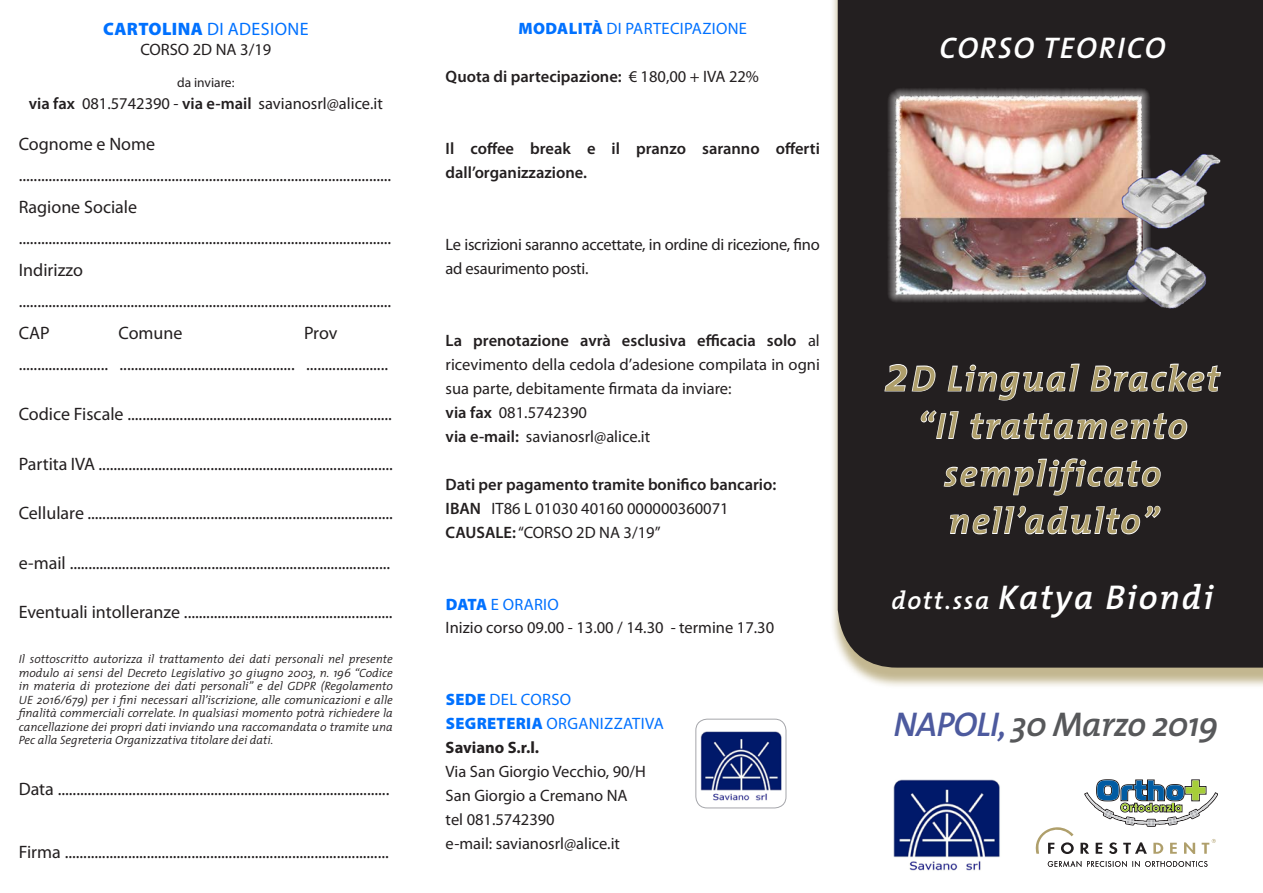
<style>
.page{position:relative;width:1263px;height:893px;background:#fff}
.page>*{position:absolute;margin:0;border:0;box-sizing:border-box;transform-origin:0 0}
.t1{font:italic 600 36px/47.5px "The Mix";letter-spacing:.06em;color:#af9f6b;text-align:center}
.t2{font:italic 600 34.5px "The Mix";letter-spacing:.06em;color:#fff}
.t3{font:italic 600 34.5px "The Mix";letter-spacing:-.02em;color:#57585a}
.t4{font:italic 600 30px "The Mix";letter-spacing:.06em;color:#fff}
.t5{font:18px "Myriad Pro";color:#231f20}
.t6{font:18px "Myriad Pro";letter-spacing:.02em;color:#0071ff}
.t7{font:16.5px/24px "Myriad Pro";color:#231f20;text-align:justify}
.t8{font:600 16.5px/24px "Myriad Pro";color:#231f20}
.t9{font:16.5px/24px "Myriad Pro";letter-spacing:-.02em;color:#231f20}
.t10{font:16.5px "Myriad Pro";letter-spacing:.02em;color:#0071ff}
.t11{font:700 16.5px "Myriad Pro";color:#231f20}
.t12{font:13.5px "Myriad Pro";color:#231f20}
.t13{font:italic 300 12px/13.5px "The Mix";color:#231f20;text-align:justify}
.s1{font-weight:900}
.s2{font-weight:600}
.s3{font-weight:400}
.s4{font-size:49.5px}
.s5{font-size:25.5px}
.s6{color:#4d5a9e}
</style>
<div class="page">
<div style="left:830px;top:0;width:433px;height:688px;background:#af9f6b;opacity:.75"></div>
<div style="left:838px;top:0;width:425px;height:668px;background:#231f20"></div>
<svg style="left:887px;top:87px;width:263px;height:216px;background:#565253"></svg>
<img style="left:896px;top:96px;width:246px;height:199px">
<svg style="left:883px;top:351px;width:339px;height:89px;background:#423e3f"></svg>
<svg style="left:943px;top:446px;width:219px;height:89px;background:#464344"></svg>
<img style="left:1117px;top:152px;width:108px;height:76px">
<img style="left:1124px;top:245px;width:85px;height:64px">
<img style="left:698px;top:721px;width:85px;height:85px">
<div style="left:695px;top:719px;width:91px;height:89px;border:1px solid #a5a6aa;border-radius:11px"></div>
<svg style="left:1085px;top:780px;width:133px;height:46px"></svg>
<svg style="left:1080px;top:843px;width:9px;height:11px"></svg>
<svg style="left:1096px;top:843px;width:6px;height:11px"></svg>
<svg style="left:1109px;top:842px;width:8px;height:12px"></svg>
<svg style="left:1123px;top:842px;width:24px;height:12px"></svg>
<svg style="left:1153px;top:843px;width:10px;height:11px"></svg>
<svg style="left:1170px;top:843px;width:7px;height:11px"></svg>
<svg style="left:1184px;top:842px;width:11px;height:12px"></svg>
<svg style="left:1202px;top:839px;width:14px;height:15px"></svg>
<svg style="left:1036px;top:827px;width:38px;height:27px"></svg>
<svg style="left:1048px;top:861px;width:159px;height:6px"></svg>
<img style="left:893px;top:779px;width:107px;height:92px">
<p class="t6" style="left:103px;top:18px;width:207px"><span class="s1">CARTOLINA</span> DI ADESIONE</p>
<p class="t7" style="left:140px;top:37px;width:132px">CORSO 2D NA 3/19</p>
<p class="t12" style="left:177px;top:74px;width:59px">da inviare:</p>
<p class="t7" style="left:29px;top:92px;width:355px"><span class="s2">via fax</span> 081.5742390 - <span class="s2">via e-mail</span> savianosrl@alice.it</p>
<p class="t5" style="left:19px;top:133px;width:138px">Cognome e Nome</p>
<p class="t5" style="left:19px;top:164px;width:374px">....................................................................................................</p>
<p class="t5" style="left:19px;top:196px;width:120px">Ragione Sociale</p>
<p class="t5" style="left:19px;top:227px;width:374px">....................................................................................................</p>
<p class="t5" style="left:19px;top:259px;width:66px">Indirizzo</p>
<p class="t5" style="left:19px;top:290px;width:374px">....................................................................................................</p>
<p class="t5" style="left:19px;top:322px;width:33px">CAP</p>
<p class="t5" style="left:119px;top:322px;width:66px">Comune</p>
<p class="t5" style="left:304px;top:322px;width:35px">Prov</p>
<p class="t5" style="left:19px;top:353px;width:371px">........................ ............................................... ......................</p>
<p class="t5" style="left:19px;top:403px;width:375px">Codice Fiscale .......................................................................</p>
<p class="t5" style="left:19px;top:452px;width:376px">Partita IVA ...............................................................................</p>
<p class="t5" style="left:19px;top:502px;width:376px">Cellulare ..................................................................................</p>
<p class="t5" style="left:19px;top:551px;width:373px">e-mail ......................................................................................</p>
<p class="t5" style="left:19px;top:601px;width:375px">Eventuali intolleranze ........................................................</p>
<p class="t13" style="left:19px;top:652px;width:376px">Il sottoscritto autorizza il trattamento dei dati personali nel presente modulo ai sensi del Decreto Legislativo 30 giugno 2003, n. 196 “Codice in materia di protezione dei dati personali” e del GDPR (Regolamento UE 2016/679) per i fini necessari all’iscrizione, alle comunicazioni e alle finalità commerciali correlate. In qualsiasi momento potrà richiedere la cancellazione dei propri dati inviando una raccomandata o tramite una Pec alla Segreteria Organizzativa titolare dei dati.</p>
<p class="t5" style="left:19px;top:778px;width:372px">Data .........................................................................................</p>
<p class="t5" style="left:19px;top:841px;width:372px">Firma .......................................................................................</p>
<p class="t10" style="left:518px;top:19px;width:230px"><span class="s1">MODALITÀ</span> DI PARTECIPAZIONE</p>
<p class="t8" style="left:446px;top:64px;width:315px">Quota di partecipazione: <span class="s3">€ 180,00 + IVA 22%</span></p>
<p class="t8" style="left:446px;top:136px;width:376px">Il coffee break e il pranzo saranno offerti dall’organizzazione.</p>
<p class="t9" style="left:446px;top:232px;width:376px">Le iscrizioni saranno accettate, in ordine di ricezione, fino ad esaurimento posti.</p>
<p class="t7" style="left:446px;top:328px;width:376px"><span class="s2">La prenotazione avrà esclusiva efficacia solo</span> al ricevimento della cedola d’adesione compilata in ogni sua parte, debitamente firmata da inviare:</p>
<p class="t7" style="left:446px;top:400px;width:143px"><span class="s2">via fax</span> 081.5742390</p>
<p class="t7" style="left:446px;top:424px;width:206px"><span class="s2">via e-mail:</span> savianosrl@alice.it</p>
<p class="t8" style="left:446px;top:472px;width:332px">Dati per pagamento tramite bonifico bancario:</p>
<p class="t7" style="left:446px;top:496px;width:285px"><span class="s2">IBAN</span> IT86 L 01030 40160 000000360071</p>
<p class="t7" style="left:446px;top:520px;width:216px"><span class="s2">CAUSALE:</span> “CORSO 2D NA 3/19”</p>
<p class="t10" style="left:446px;top:594px;width:115px"><span class="s1">DATA</span> E ORARIO</p>
<p class="t7" style="left:446px;top:616px;width:330px">Inizio corso 09.00 - 13.00 / 14.30 - termine 17.30</p>
<p class="t10" style="left:446px;top:690px;width:127px"><span class="s1">SEDE</span> DEL CORSO</p>
<p class="t10" style="left:446px;top:714px;width:219px"><span class="s1">SEGRETERIA</span> ORGANIZZATIVA</p>
<p class="t11" style="left:446px;top:737px;width:95px">Saviano S.r.l.</p>
<p class="t7" style="left:446px;top:759px;width:202px">Via San Giorgio Vecchio, 90/H</p>
<p class="t7" style="left:446px;top:783px;width:184px">San Giorgio a Cremano NA</p>
<p class="t7" style="left:446px;top:807px;width:111px">tel 081.5742390</p>
<p class="t7" style="left:446px;top:831px;width:176px">e-mail: savianosrl@alice.it</p>
<p class="t4" style="left:940px;top:28px;width:227px">CORSO TEORICO</p>
<p class="t1" style="left:885px;top:355px;width:336px"><span class="s4">2</span>D Lingual Bracket</p>
<p class="t1" style="left:917px;top:403px;width:271px">“Il trattamento semplificato nell’adulto”</p>
<p class="t2" style="left:891px;top:575px;width:323px"><span class="s5">dott.ssa</span> Katya Biondi</p>
<p class="t3" style="left:893px;top:702px;width:326px"><span class="s6">NAPOLI,</span> 30 Marzo 2019</p>
</div>
